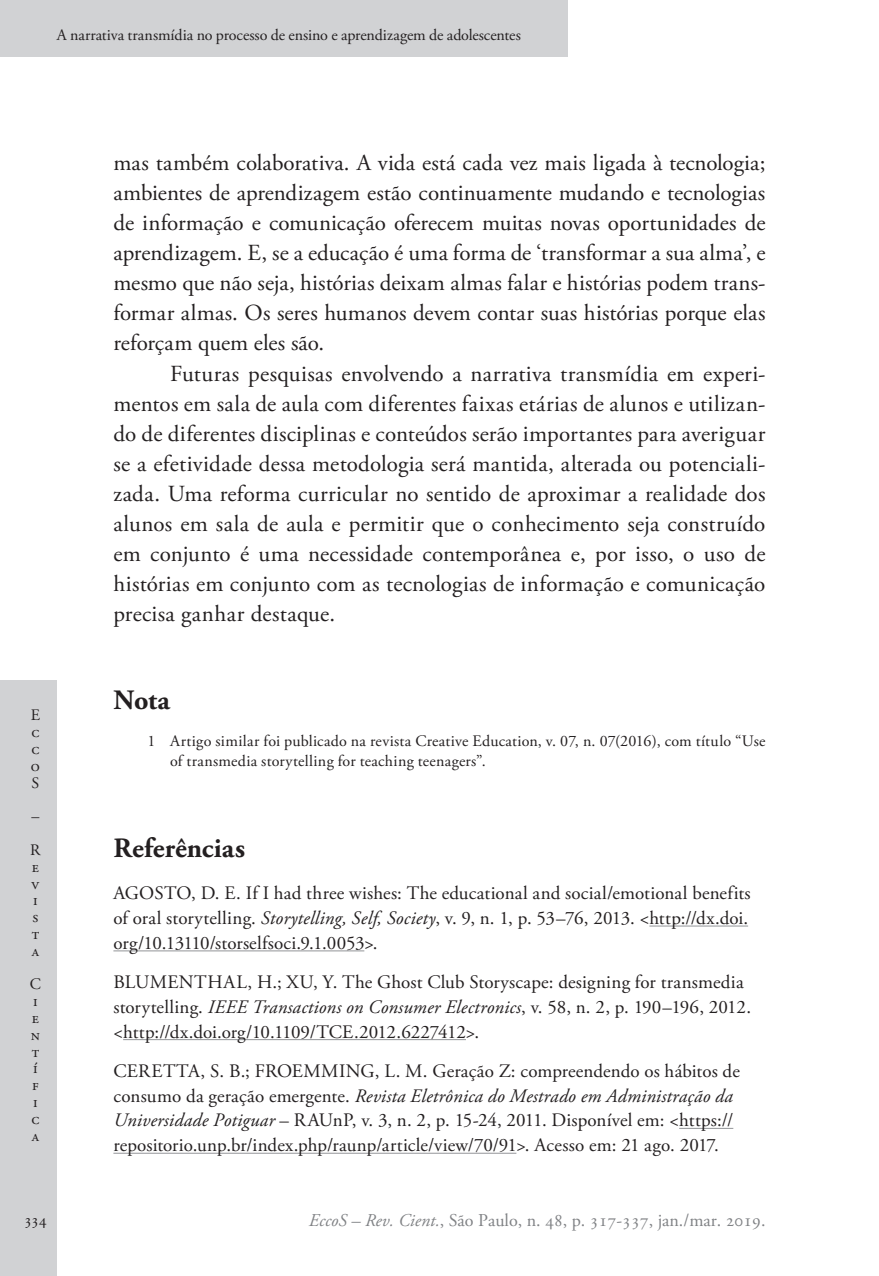
<style>
.page{position:relative;width:879px;height:1276px;background:#fff}
.page>*{position:absolute;margin:0;border:0;box-sizing:border-box;transform-origin:0 0}
.Ec_SubTitulo{font:700 28px "Adobe Garamond Pro";color:#231f20}
.Ec_Normal{font:23px/30px "Adobe Garamond Pro";letter-spacing:.005em;color:#231f20;text-align:justify}
.Ec_Referencias{font:19px/24.8px "Adobe Garamond Pro";color:#231f20}
.t1{font:18px "Adobe Garamond Pro";color:#808285}
.Ec_Nota{font:16px/16.8px "Adobe Garamond Pro";letter-spacing:.005em;color:#231f20}
.s1{font-style:italic}
</style>
<div class="page">
<div style="left:0;top:680px;width:57px;height:596px;background:#d1d2d4"></div>
<div style="left:0;top:0;width:567px;height:57px;background:#d1d2d4"></div>
<hr style="left:649px;top:925px;width:99px;height:1px;background:#939598">
<hr style="left:113px;top:950px;width:251px;height:1px;background:#939598">
<hr style="left:123px;top:1039px;width:343px;height:1px;background:#939598">
<hr style="left:679px;top:1128px;width:54px;height:1px;background:#939598">
<hr style="left:113px;top:1152px;width:403px;height:1px;background:#939598">
<p class="Ec_Nota" style="left:57px;top:27px;width:466px">A narrativa transmídia no processo de ensino e aprendizagem de adolescentes</p>
<p class="Ec_Nota" style="left:31px;top:707px;width:11px;text-align:justify">E c c o S</p>
<p class="Ec_Nota" style="left:30px;top:800px;width:12px;line-height:33.6px">–<br>R</p>
<p class="Ec_Nota" style="left:32px;top:859px;width:9px;text-align:justify">e v i s t a</p>
<p class="Ec_Nota" style="left:30px;top:976px;width:13px">C i e n t í f i c a</p>
<p class="Ec_Normal" style="left:113px;top:149px;width:654px">mas também colaborativa. A vida está cada vez mais ligada à tecnologia; ambientes de aprendizagem estão continuamente mudando e tecnologias de informação e comunicação oferecem muitas novas oportunidades de aprendizagem. E, se a educação é uma forma de ‘transformar a sua alma’, e mesmo que não seja, histórias deixam almas falar e histórias podem trans&shy;formar almas. Os seres humanos devem contar suas histórias porque elas reforçam quem eles são.</p>
<p class="Ec_Normal" style="left:113px;top:359px;width:653px;text-indent:57px">Futuras pesquisas envolvendo a narrativa transmídia em experi&shy;mentos em sala de aula com diferentes faixas etárias de alunos e utilizan&shy;do de diferentes disciplinas e conteúdos serão importantes para averiguar se a efetividade dessa metodologia será mantida, alterada ou potenciali&shy;zada. Uma reforma curricular no sentido de aproximar a realidade dos alunos em sala de aula e permitir que o conhecimento seja construído em conjunto é uma necessidade contemporânea e, por isso, o uso de histórias em conjunto com as tecnologias de informação e comunicação precisa ganhar destaque.</p>
<p class="Ec_SubTitulo" style="left:113px;top:684px;width:58px">Nota</p>
<p class="Ec_Nota" style="left:170px;top:731px;width:597px;line-height:20px;text-indent:-23px">1 Artigo similar foi publicado na revista Creative Education, v. 07, n. 07(2016), com título “Use of transmedia storytelling for teaching teenagers”.</p>
<p class="Ec_SubTitulo" style="left:113px;top:832px;width:133px">Referências</p>
<p class="Ec_Referencias" style="left:113px;top:881px;width:639px">AGOSTO, D. E. If I had three wishes: The educational and social/emotional benefits of oral storytelling. <span class="s1">Storytelling, Self, Society</span>, v. 9, n. 1, p. 53–76, 2013. &lt;http://dx.doi. org/10.13110/storselfsoci.9.1.0053&gt;.</p>
<p class="Ec_Referencias" style="left:113px;top:970px;width:639px">BLUMENTHAL, H.; XU, Y. The Ghost Club Storyscape: designing for transmedia storytelling. <span class="s1">IEEE Transactions on Consumer Electronics</span>, v. 58, n. 2, p. 190–196, 2012. &lt;http://dx.doi.org/10.1109/TCE.2012.6227412&gt;.</p>
<p class="Ec_Referencias" style="left:113px;top:1059px;width:628px">CERETTA, S. B.; FROEMMING, L. M. Geração Z: compreendendo os hábitos de consumo da geração emergente. <span class="s1">Revista Eletrônica do Mestrado em Administração da Universidade Potiguar</span> – RAUnP, v. 3, n. 2, p. 15-24, 2011. Disponível em: &lt;https:// repositorio.unp.br/index.php/raunp/article/view/70/91&gt;. Acesso em: 21 ago. 2017.</p>
<p class="Ec_Nota" style="left:24px;top:1212px;width:24px">334</p>
<p class="t1" style="left:309px;top:1209px;width:458px"><span class="s1">EccoS – Rev. Cient.</span>, São Paulo, n. 48, p. 317-337, jan./mar. 2019.</p>
</div>
